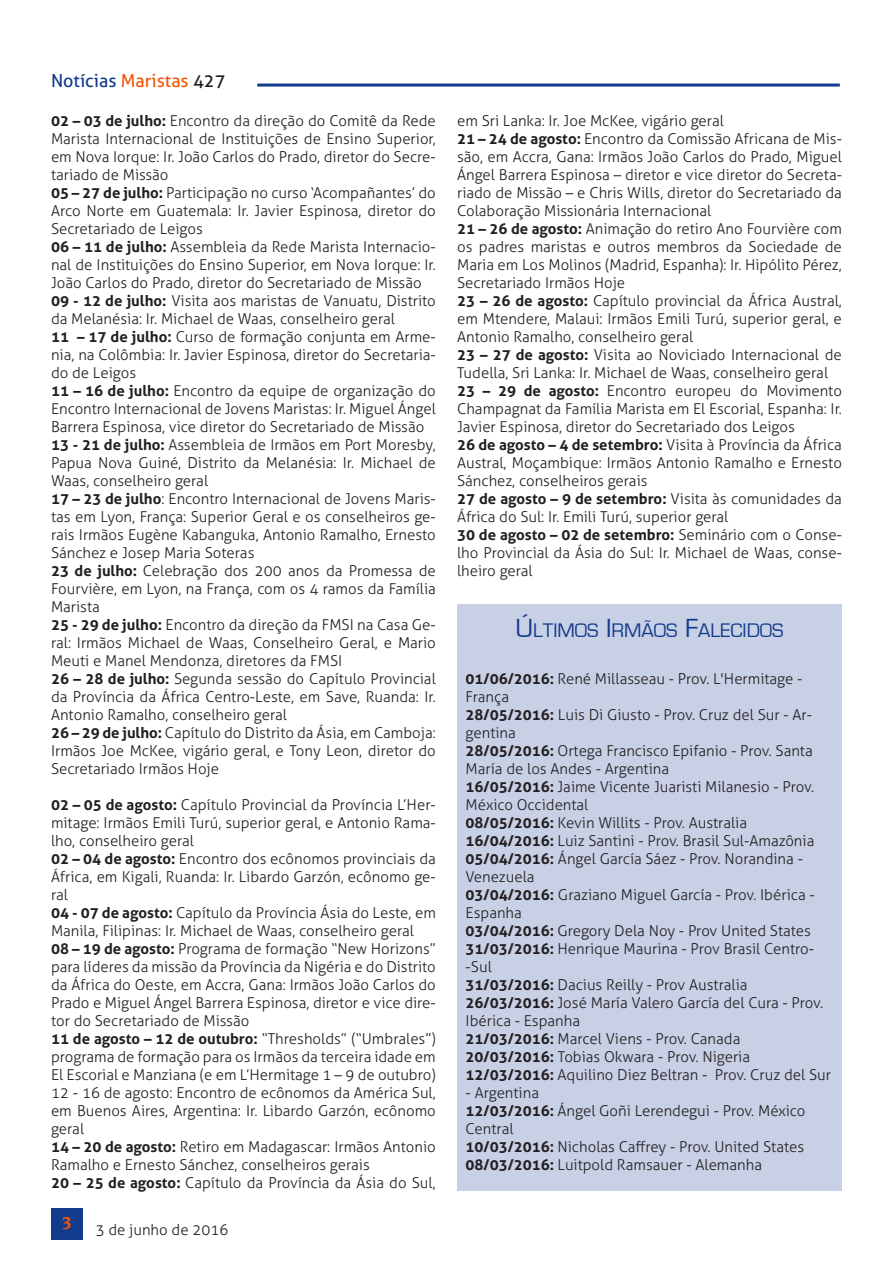
<style>
.page{position:relative;width:893px;height:1263px;background:#fff}
.page>*{position:absolute;margin:0;border:0;box-sizing:border-box;transform-origin:0 0}
.Titolo{font:20.25px "Eurostile";color:#123b8b}
.t1{font:18px "Aller";color:#123b8b}
.t2{font:700 18px "Novarese IT Cby BT";color:#f45706}
.Testo_sinEspacio{font:300 15px/18px "Aller";color:#231f20;text-align:justify}
.s1{color:#f45706}
.s2{color:#231f20}
.s3{font-weight:700}
.s4{font-size:27px}
</style>
<div class="page">
<hr style="left:257px;top:84px;width:583px;height:3px;background:#123b8b">
<div style="left:51px;top:1208px;width:32px;height:31px;background:#123b8b"></div>
<div style="left:457px;top:604px;width:385px;height:587px;background:#c8d0e6"></div>
<p class="t1" style="left:51px;top:69px;width:176px">Notícias <span class="s1">Maristas</span> <span class="s2">427</span></p>
<p class="Testo_sinEspacio" style="left:51px;top:112px;width:386px"><span class="s3">02 – 03 de julho:</span> Encontro da direção do Comitê da Rede Marista Internacional de Instituições de Ensino Superior, em Nova Iorque: Ir. João Carlos do Prado, diretor do Secre&shy;tariado de Missão</p>
<p class="Testo_sinEspacio" style="left:51px;top:184px;width:386px"><span class="s3">05 – 27 de julho:</span> Participação no curso ‘Acompañantes’ do Arco Norte em Guatemala: Ir. Javier Espinosa, diretor do Secretariado de Leigos</p>
<p class="Testo_sinEspacio" style="left:51px;top:238px;width:386px"><span class="s3">06 – 11 de julho:</span> Assembleia da Rede Marista Internacio&shy;nal de Instituições do Ensino Superior, em Nova Iorque: Ir.<br>João Carlos do Prado, diretor do Secretariado de Missão</p>
<p class="Testo_sinEspacio" style="left:51px;top:292px;width:386px"><span class="s3">09 - 12 de julho:</span> Visita aos maristas de Vanuatu, Distrito da Melanésia: Ir. Michael de Waas, conselheiro geral</p>
<p class="Testo_sinEspacio" style="left:51px;top:328px;width:386px"><span class="s3">11 – 17 de julho:</span> Curso de formação conjunta em Arme&shy;nia, na Colômbia: Ir. Javier Espinosa, diretor do Secretaria&shy;do de Leigos</p>
<p class="Testo_sinEspacio" style="left:51px;top:382px;width:386px"><span class="s3">11 – 16 de julho:</span> Encontro da equipe de organização do Encontro Internacional de Jovens Maristas: Ir. Miguel Ángel Barrera Espinosa, vice diretor do Secretariado de Missão</p>
<p class="Testo_sinEspacio" style="left:51px;top:436px;width:386px"><span class="s3">13 - 21 de julho:</span> Assembleia de Irmãos em Port Moresby, Papua Nova Guiné, Distrito da Melanésia: Ir. Michael de Waas, conselheiro geral</p>
<p class="Testo_sinEspacio" style="left:51px;top:490px;width:386px"><span class="s3">17 – 23 de julho</span>: Encontro Internacional de Jovens Maris&shy;tas em Lyon, França: Superior Geral e os conselheiros ge&shy;rais Irmãos Eugène Kabanguka, Antonio Ramalho, Ernesto Sánchez e Josep Maria Soteras</p>
<p class="Testo_sinEspacio" style="left:51px;top:562px;width:386px"><span class="s3">23 de julho:</span> Celebração dos 200 anos da Promessa de Fourvière, em Lyon, na França, com os 4 ramos da Família Marista</p>
<p class="Testo_sinEspacio" style="left:51px;top:616px;width:386px"><span class="s3">25 - 29 de julho:</span> Encontro da direção da FMSI na Casa Ge&shy;ral: Irmãos Michael de Waas, Conselheiro Geral, e Mario Meuti e Manel Mendonza, diretores da FMSI</p>
<p class="Testo_sinEspacio" style="left:51px;top:670px;width:386px"><span class="s3">26 – 28 de julho:</span> Segunda sessão do Capítulo Provincial da Província da África Centro-Leste, em Save, Ruanda: Ir.<br>Antonio Ramalho, conselheiro geral</p>
<p class="Testo_sinEspacio" style="left:51px;top:724px;width:386px"><span class="s3">26 – 29 de julho:</span> Capítulo do Distrito da Ásia, em Camboja:<br>Irmãos Joe McKee, vigário geral, e Tony Leon, diretor do Secretariado Irmãos Hoje</p>
<p class="Testo_sinEspacio" style="left:51px;top:796px;width:386px"><span class="s3">02 – 05 de agosto:</span> Capítulo Provincial da Província L’Her&shy;mitage: Irmãos Emili Turú, superior geral, e Antonio Rama&shy;lho, conselheiro geral</p>
<p class="Testo_sinEspacio" style="left:51px;top:850px;width:386px"><span class="s3">02 – 04 de agosto:</span> Encontro dos ecônomos provinciais da África, em Kigali, Ruanda: Ir. Libardo Garzón, ecônomo ge&shy;ral</p>
<p class="Testo_sinEspacio" style="left:51px;top:904px;width:386px"><span class="s3">04 - 07 de agosto:</span> Capítulo da Província Ásia do Leste, em<br>Manila, Filipinas: Ir. Michael de Waas, conselheiro geral</p>
<p class="Testo_sinEspacio" style="left:51px;top:940px;width:386px"><span class="s3">08 – 19 de agosto:</span> Programa de formação “New Horizons” para líderes da missão da Província da Nigéria e do Distrito da África do Oeste, em Accra, Gana: Irmãos João Carlos do Prado e Miguel Ángel Barrera Espinosa, diretor e vice dire&shy;tor do Secretariado de Missão</p>
<p class="Testo_sinEspacio" style="left:51px;top:1030px;width:386px"><span class="s3">11 de agosto – 12 de outubro:</span> “Thresholds” (“Umbrales”) programa de formação para os Irmãos da terceira idade em El Escorial e Manziana (e em L’Hermitage 1 – 9 de outubro)</p>
<p class="Testo_sinEspacio" style="left:51px;top:1084px;width:386px">12 - 16 de agosto: Encontro de ecônomos da América Sul, em Buenos Aires, Argentina: Ir. Libardo Garzón, ecônomo geral</p>
<p class="Testo_sinEspacio" style="left:51px;top:1138px;width:386px"><span class="s3">14 – 20 de agosto:</span> Retiro em Madagascar: Irmãos Antonio<br>Ramalho e Ernesto Sánchez, conselheiros gerais</p>
<p class="Testo_sinEspacio" style="left:51px;top:1174px;width:386px"><span class="s3">20 – 25 de agosto:</span> Capítulo da Província da Ásia do Sul,</p>
<p class="t2" style="left:62px;top:1212px;width:12px">3</p>
<p class="Testo_sinEspacio" style="left:96px;top:1220px;width:134px">3 de junho de 2016</p>
<p class="Testo_sinEspacio" style="left:457px;top:112px;width:268px">em Sri Lanka: Ir. Joe McKee, vigário geral</p>
<p class="Testo_sinEspacio" style="left:457px;top:130px;width:386px"><span class="s3">21 – 24 de agosto:</span> Encontro da Comissão Africana de Mis&shy;são, em Accra, Gana: Irmãos João Carlos do Prado, Miguel Ángel Barrera Espinosa – diretor e vice diretor do Secreta&shy;riado de Missão – e Chris Wills, diretor do Secretariado da Colaboração Missionária Internacional</p>
<p class="Testo_sinEspacio" style="left:457px;top:220px;width:386px"><span class="s3">21 – 26 de agosto:</span> Animação do retiro Ano Fourvière com os padres maristas e outros membros da Sociedade de Maria em Los Molinos (Madrid, Espanha): Ir. Hipólito Pérez, Secretariado Irmãos Hoje</p>
<p class="Testo_sinEspacio" style="left:457px;top:292px;width:386px"><span class="s3">23 – 26 de agosto:</span> Capítulo provincial da África Austral, em Mtendere, Malaui: Irmãos Emili Turú, superior geral, e Antonio Ramalho, conselheiro geral</p>
<p class="Testo_sinEspacio" style="left:457px;top:346px;width:386px"><span class="s3">23 – 27 de agosto:</span> Visita ao Noviciado Internacional de<br>Tudella, Sri Lanka: Ir. Michael de Waas, conselheiro geral</p>
<p class="Testo_sinEspacio" style="left:457px;top:382px;width:386px"><span class="s3">23 – 29 de agosto:</span> Encontro europeu do Movimento Champagnat da Família Marista em El Escorial, Espanha: Ir.<br>Javier Espinosa, diretor do Secretariado dos Leigos</p>
<p class="Testo_sinEspacio" style="left:457px;top:436px;width:386px"><span class="s3">26 de agosto – 4 de setembro:</span> Visita à Província da África Austral, Moçambique: Irmãos Antonio Ramalho e Ernesto Sánchez, conselheiros gerais</p>
<p class="Testo_sinEspacio" style="left:457px;top:490px;width:386px"><span class="s3">27 de agosto – 9 de setembro:</span> Visita às comunidades da<br>África do Sul: Ir. Emili Turú, superior geral</p>
<p class="Testo_sinEspacio" style="left:457px;top:526px;width:386px"><span class="s3">30 de agosto – 02 de setembro:</span> Seminário com o Conse&shy;lho Provincial da Ásia do Sul: Ir. Michael de Waas, conse&shy;lheiro geral</p>
<p class="Titolo" style="left:515px;top:620px;width:270px"><span class="s4">Ú</span> LTIMOS <span class="s4">I</span> RMÃOS <span class="s4">F</span>ALECIDOS</p>
<p class="Testo_sinEspacio" style="left:466px;top:670px;width:338px"><span class="s3">01/06/2016:</span> René Millasseau - Prov. L'Hermitage -<br>França</p>
<p class="Testo_sinEspacio" style="left:466px;top:706px;width:348px"><span class="s3">28/05/2016:</span> Luis Di Giusto - Prov. Cruz del Sur - Ar&shy;gentina</p>
<p class="Testo_sinEspacio" style="left:466px;top:742px;width:349px"><span class="s3">28/05/2016:</span> Ortega Francisco Epifanio - Prov. Santa<br>María de los Andes - Argentina</p>
<p class="Testo_sinEspacio" style="left:466px;top:778px;width:350px"><span class="s3">16/05/2016:</span> Jaime Vicente Juaristi Milanesio - Prov.<br>México Occidental</p>
<p class="Testo_sinEspacio" style="left:466px;top:814px;width:283px"><span class="s3">08/05/2016:</span> Kevin Willits - Prov. Australia</p>
<p class="Testo_sinEspacio" style="left:466px;top:832px;width:350px"><span class="s3">16/04/2016:</span> Luiz Santini - Prov. Brasil Sul-Amazônia</p>
<p class="Testo_sinEspacio" style="left:466px;top:850px;width:339px"><span class="s3">05/04/2016:</span> Ángel García Sáez - Prov. Norandina -<br>Venezuela</p>
<p class="Testo_sinEspacio" style="left:466px;top:886px;width:351px"><span class="s3">03/04/2016:</span> Graziano Miguel García - Prov. Ibérica -<br>Espanha</p>
<p class="Testo_sinEspacio" style="left:466px;top:922px;width:347px"><span class="s3">03/04/2016:</span> Gregory Dela Noy - Prov United States</p>
<p class="Testo_sinEspacio" style="left:466px;top:940px;width:350px"><span class="s3">31/03/2016:</span> Henrique Maurina - Prov Brasil Centro--Sul</p>
<p class="Testo_sinEspacio" style="left:466px;top:976px;width:283px"><span class="s3">31/03/2016:</span> Dacius Reilly - Prov Australia</p>
<p class="Testo_sinEspacio" style="left:466px;top:994px;width:359px"><span class="s3">26/03/2016:</span> José María Valero García del Cura - Prov.<br>Ibérica - Espanha</p>
<p class="Testo_sinEspacio" style="left:466px;top:1030px;width:276px"><span class="s3">21/03/2016:</span> Marcel Viens - Prov. Canada</p>
<p class="Testo_sinEspacio" style="left:466px;top:1048px;width:367px"><span class="s3">20/03/2016:</span> Tobias Okwara - Prov. Nigeria<br><span class="s3">12/03/2016:</span> Aquilino Diez Beltran - Prov. Cruz del Sur</p>
<p class="Testo_sinEspacio" style="left:466px;top:1084px;width:75px">- Argentina</p>
<p class="Testo_sinEspacio" style="left:466px;top:1102px;width:341px"><span class="s3">12/03/2016:</span> Ángel Goñi Lerendegui - Prov. México<br>Central</p>
<p class="Testo_sinEspacio" style="left:466px;top:1138px;width:340px"><span class="s3">10/03/2016:</span> Nicholas Caffrey - Prov. United States</p>
<p class="Testo_sinEspacio" style="left:466px;top:1156px;width:298px"><span class="s3">08/03/2016:</span> Luitpold Ramsauer - Alemanha</p>
</div>
